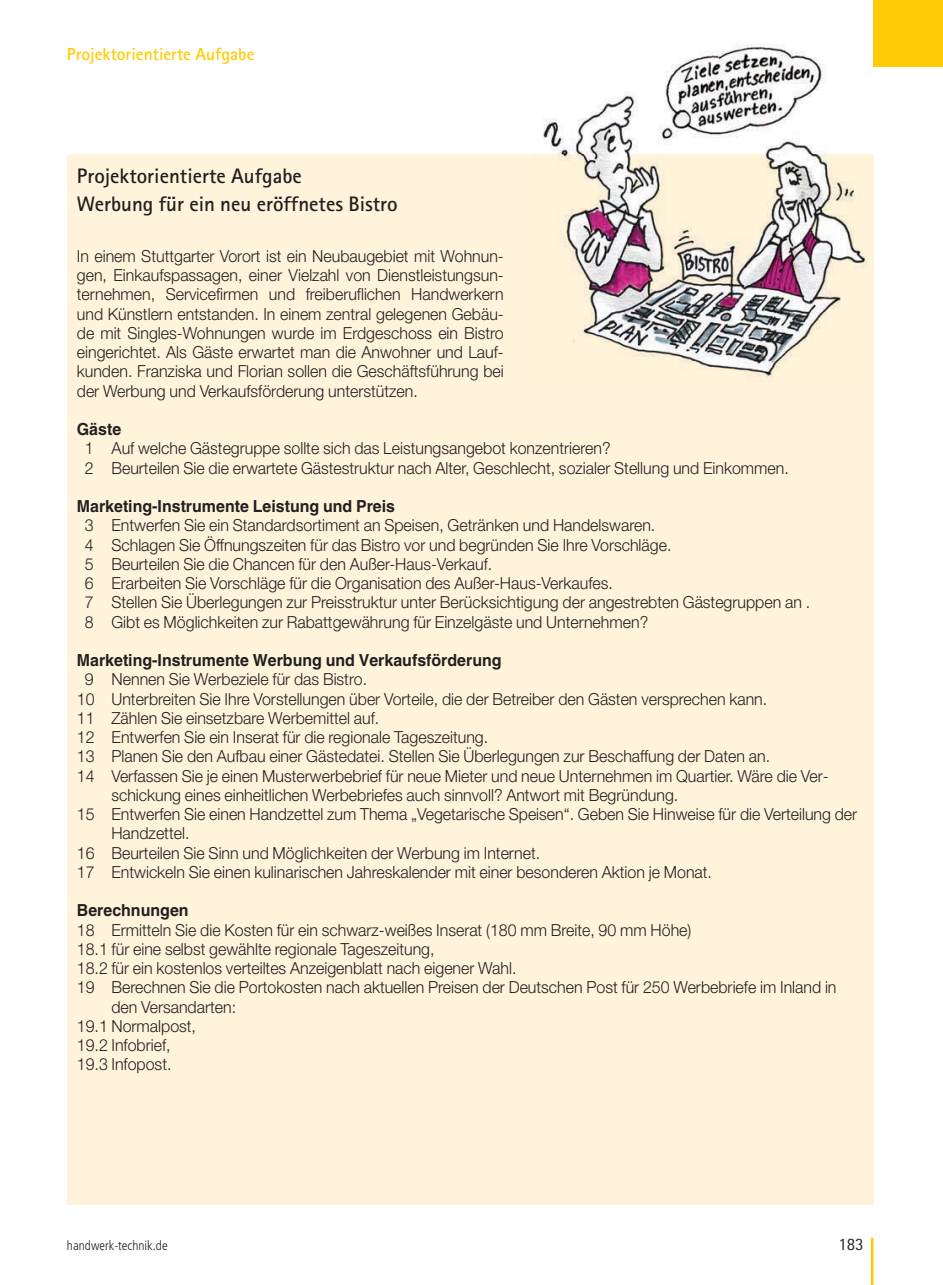
<style>
.page{position:relative;width:943px;height:1285px;background:#fff}
.page>*{position:absolute;margin:0;border:0;box-sizing:border-box;transform-origin:0 0}
.t1{font:700 21px/28px "Rotis Sans Serif";color:#231f20}
.t2{font:700 17.5px "Rotis Sans Serif";color:#ffcb04}
.t3{font:17.5px "Rotis Sans Serif";color:#231f20;scale:.96 1}
.t4{font:300 16.62px/19.2px "Helvetica Neue LT Std";color:#231f20;scale:.96 1}
.t5{font:700 16.62px "Helvetica LT Std";color:#231f20;scale:.96 1}
.t6{font:300 condensed 13.12px "Frutiger LT Std";color:#231f20}
</style>
<div class="page">
<hr style="left:870px;top:1238px;width:3px;height:47px;background:#ffcb04">
<div style="left:67px;top:155px;width:806px;height:1050px;background:#fff4db"></div>
<img style="left:530px;top:44px;width:344px;height:338px">
<img style="left:530px;top:155px;width:343px;height:227px">
<div style="left:873px;top:0;width:69px;height:67px;background:#ffcb04"></div>
<p class="t2" style="left:67px;top:48px;width:189px">Projektorientierte Aufgabe</p>
<p class="t1" style="left:77px;top:164px;width:322px">Projektorientierte Aufgabe<br>Werbung für ein neu eröffnetes Bistro</p>
<p class="t4" style="left:77px;top:248px;width:446px;text-align:justify">In einem Stuttgarter Vorort ist ein Neubaugebiet mit Wohnun&shy;gen, Einkaufs passagen, einer Vielzahl von Dienstleistungsun&shy;ternehmen, Servicefirmen und freiberuflichen Handwerkern und Künstlern entstanden. In einem zentral gelegenen Gebäu&shy;de mit Singles-Wohnungen wurde im Erdgeschoss ein Bistro eingerichtet. Als Gäste erwartet man die Anwohner und Lauf&shy;kunden. Franziska und Florian sollen die Geschäftsführung bei der Werbung und Verkaufsförderung unterstützen.</p>
<p class="t5" style="left:77px;top:423px;width:48px">Gäste</p>
<p class="t4" style="left:85px;top:440px;width:734px">1 Auf welche Gästegruppe sollte sich das Leistungsangebot konzentrieren?<br>2 Beurteilen Sie die erwartete Gästestruktur nach Alter, Geschlecht, sozialer Stellung und Einkommen.</p>
<p class="t5" style="left:77px;top:500px;width:333px">Marketing-Instrumente Leistung und Preis</p>
<p class="t4" style="left:85px;top:517px;width:757px">3 Entwerfen Sie ein Standardsortiment an Speisen, Getränken und Handelswaren.<br>4 Schlagen Sie Öffnungszeiten für das Bistro vor und begründen Sie Ihre Vorschläge.<br>5 Beurteilen Sie die Chancen für den Außer-Haus-Verkauf.<br>6 Erarbeiten Sie Vorschläge für die Organisation des Außer-Haus-Verkaufes.<br>7 Stellen Sie Überlegungen zur Preisstruktur unter Berücksichtigung der angestrebten Gästegruppen an .<br>8 Gibt es Möglichkeiten zur Rabattgewährung für Einzelgäste und Unternehmen?</p>
<p class="t5" style="left:77px;top:654px;width:444px">Marketing-Instrumente Werbung und Verkaufsförderung</p>
<p class="t4" style="left:85px;top:671px;width:295px">9 Nennen Sie Werbeziele für das Bistro.</p>
<p class="t4" style="left:77px;top:690px;width:720px">10 Unterbreiten Sie Ihre Vorstellungen über Vorteile, die der Betreiber den Gästen versprechen kann.</p>
<p class="t4" style="left:77px;top:710px;width:316px">11 Zählen Sie einsetzbare Werbemittel auf.</p>
<p class="t4" style="left:77px;top:729px;width:430px">12 Entwerfen Sie ein Inserat für die regionale Tageszeitung.</p>
<p class="t4" style="left:77px;top:748px;width:723px">13 Planen Sie den Aufbau einer Gästedatei. Stellen Sie Überlegungen zur Beschaffung der Daten an.</p>
<p class="t4" style="left:77px;top:768px;width:784px">14 Verfassen Sie je einen Musterwerbebrief für neue Mieter und neue Unternehmen im Quartier. Wäre die Ver-</p>
<p class="t4" style="left:111px;top:787px;width:592px">schickung eines einheitlichen Werbebriefes auch sinnvoll? Antwort mit Begründung.</p>
<p class="t4" style="left:77px;top:806px;width:814px">15 Entwerfen Sie einen Handzettel zum Thema „Vegetarische Speisen“. Geben Sie Hinweise für die Verteilung der</p>
<p class="t4" style="left:111px;top:825px;width:83px">Handzettel.</p>
<p class="t4" style="left:77px;top:845px;width:484px">16 Beurteilen Sie Sinn und Möglichkeiten der Werbung im Internet.</p>
<p class="t4" style="left:77px;top:864px;width:663px">17 Entwickeln Sie einen kulinarischen Jahreskalender mit einer besonderen Aktion je Monat.</p>
<p class="t5" style="left:77px;top:904px;width:118px">Berechnungen</p>
<p class="t4" style="left:77px;top:922px;width:641px">18 Ermitteln Sie die Kosten für ein schwarz-weißes Inserat (180 mm Breite, 90 mm Höhe)</p>
<p class="t4" style="left:77px;top:941px;width:374px">18.1 für eine selbst gewählte regionale Tageszeitung,</p>
<p class="t4" style="left:77px;top:960px;width:459px">18.2 für ein kostenlos verteiltes Anzeigenblatt nach eigener Wahl.</p>
<p class="t4" style="left:77px;top:979px;width:792px">19 Berechnen Sie die Portokosten nach aktuellen Preisen der Deutschen Post für 250 Werbebriefe im Inland in</p>
<p class="t4" style="left:111px;top:999px;width:131px">den Versandarten:</p>
<p class="t4" style="left:77px;top:1018px;width:126px">19.1 Normalpost,</p>
<p class="t4" style="left:77px;top:1037px;width:99px">19.2 Infobrief,</p>
<p class="t4" style="left:77px;top:1056px;width:100px">19.3 Infopost.</p>
<p class="t6" style="left:67px;top:1237px;width:102px">handwerk-technik.de</p>
<p class="t3" style="left:838px;top:1238px;width:28px">183</p>
</div>
